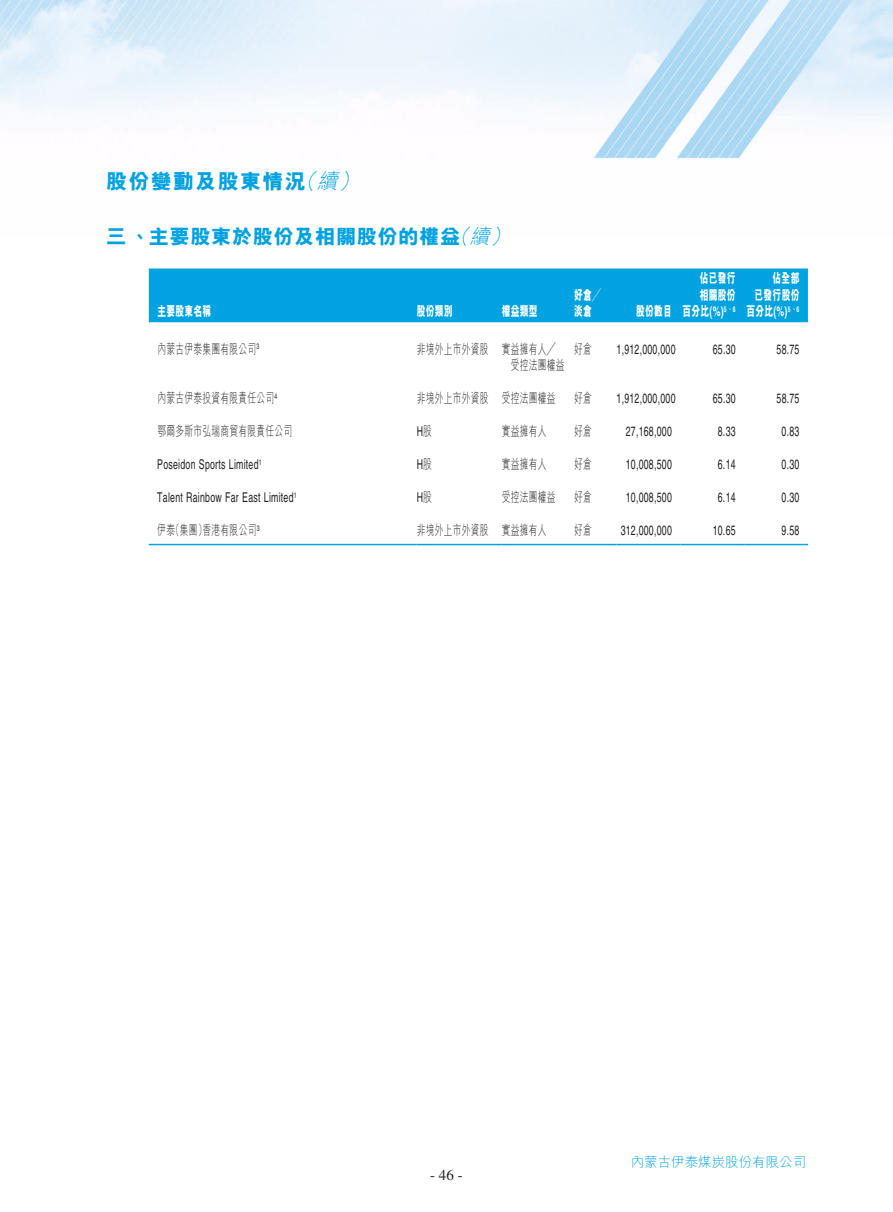
<style>
.page{position:relative;width:893px;height:1212px;background:#fff}
.page>*{position:absolute;margin:0;border:0;box-sizing:border-box;transform-origin:0 0}
.t1{font:800 21px "M Hei HK";letter-spacing:.06em;color:#00a2df}
.t2{font:800 20.25px "M Hei HK";letter-spacing:.025em;color:#00a2df}
.t3{font:15px "Times LT Std";color:#231f20}
.t4{font:13.5px "Helvetica LT Std";letter-spacing:.025em;color:#231f20;scale:.65 1}
.t5{font:300 13.5px/16.5px "M Hei HK";letter-spacing:.025em;color:#231f20;scale:.65 1}
.t6{font:800 13.5px/16.5px "M Hei HK";letter-spacing:.025em;color:#fff;text-align:right;scale:.65 1}
.t7{font:300 13.5px "M Hei HK";color:#00a2df}
.s1{font-weight:300;font-style:italic}
.s2{font-family:"Helvetica LT Std";font-weight:700}
.s3{font-family:"M Hei HK";font-weight:300}
</style>
<div class="page">
<img style="left:0;top:0;width:893px;height:159px">
<div style="left:149px;top:268px;width:659px;height:54px;background:#00a2df"></div>
<hr style="left:149px;top:544px;width:268px;height:1px;background:#00a2df">
<hr style="left:417px;top:544px;width:85px;height:1px;background:#00a2df">
<hr style="left:502px;top:544px;width:72px;height:1px;background:#00a2df">
<hr style="left:574px;top:544px;width:43px;height:1px;background:#00a2df">
<hr style="left:617px;top:544px;width:63px;height:1px;background:#00a2df">
<hr style="left:680px;top:544px;width:64px;height:1px;background:#00a2df">
<hr style="left:744px;top:544px;width:64px;height:1px;background:#00a2df">
<h1 class="t1" style="left:106px;top:167px;width:262px">股份變動及股東情況<span class="s1">（續）</span></h1>
<h2 class="t2" style="left:106px;top:223px;width:412px">三、主要股東於股份及相關股份的權益<span class="s1">（續）</span></h2>
<p class="t6" style="left:157px;top:303px;width:84px">主要股東名稱</p>
<p class="t6" style="left:417px;top:303px;width:57px">股份類別</p>
<p class="t6" style="left:502px;top:303px;width:57px">權益類型</p>
<p class="t6" style="left:574px;top:287px;width:43px;text-align:left">好倉╱淡倉</p>
<p class="t6" style="left:636px;top:303px;width:57px">股份數目</p>
<p class="t6" style="left:682px;top:270px;width:83px">佔已發行<br>相關股份<br>百分比<span class="s2">(%)</span><sup>5</sup><sup>、</sup><sup>6</sup></p>
<p class="t6" style="left:746px;top:270px;width:83px">佔全部<br>已發行股份百分比<span class="s2">(%)</span><sup>5</sup><sup>、</sup><sup>6</sup></p>
<p class="t5" style="left:157px;top:340px;width:158px">內蒙古伊泰集團有限公司<sup>3</sup></p>
<p class="t5" style="left:511px;top:340px;width:84px;text-indent:-94px">非境外上市外資股 實益擁有人╱受控法團權益</p>
<p class="t5" style="left:574px;top:340px;width:29px">好倉</p>
<p class="t4" style="left:617px;top:341px;width:92px">1,912,000,000</p>
<p class="t4" style="left:713px;top:341px;width:37px">65.30</p>
<p class="t4" style="left:776px;top:341px;width:37px">58.75</p>
<p class="t5" style="left:157px;top:389px;width:186px">內蒙古伊泰投資有限責任公司<sup>4</sup></p>
<p class="t5" style="left:417px;top:389px;width:215px">非境外上市外資股 受控法團權益</p>
<p class="t5" style="left:574px;top:389px;width:29px">好倉</p>
<p class="t4" style="left:617px;top:390px;width:92px">1,912,000,000</p>
<p class="t4" style="left:713px;top:390px;width:37px">65.30</p>
<p class="t4" style="left:776px;top:390px;width:37px">58.75</p>
<p class="t5" style="left:157px;top:422px;width:209px">鄂爾多斯市弘瑞商貿有限責任公司</p>
<p class="t4" style="left:417px;top:423px;width:25px">H<span class="s3">股</span></p>
<p class="t5" style="left:502px;top:422px;width:70px">實益擁有人</p>
<p class="t5" style="left:574px;top:422px;width:29px">好倉</p>
<p class="t4" style="left:626px;top:423px;width:72px">27,168,000</p>
<p class="t4" style="left:718px;top:423px;width:29px">8.33</p>
<p class="t4" style="left:782px;top:423px;width:29px">0.83</p>
<p class="t4" style="left:157px;top:456px;width:162px">Poseidon Sports Limited<sup>1</sup></p>
<p class="t4" style="left:417px;top:456px;width:25px">H<span class="s3">股</span></p>
<p class="t5" style="left:502px;top:455px;width:70px">實益擁有人</p>
<p class="t5" style="left:574px;top:455px;width:29px">好倉</p>
<p class="t4" style="left:626px;top:456px;width:72px">10,008,500</p>
<p class="t4" style="left:718px;top:456px;width:29px">6.14</p>
<p class="t4" style="left:782px;top:456px;width:29px">0.30</p>
<p class="t4" style="left:157px;top:489px;width:216px">Talent Rainbow Far East Limited<sup>1</sup></p>
<p class="t4" style="left:417px;top:489px;width:25px">H<span class="s3">股</span></p>
<p class="t5" style="left:502px;top:488px;width:84px">受控法團權益</p>
<p class="t5" style="left:574px;top:488px;width:29px">好倉</p>
<p class="t4" style="left:626px;top:489px;width:72px">10,008,500</p>
<p class="t4" style="left:718px;top:489px;width:29px">6.14</p>
<p class="t4" style="left:782px;top:489px;width:29px">0.30</p>
<p class="t5" style="left:157px;top:521px;width:159px">伊泰（集團）香港有限公司<sup>3</sup></p>
<p class="t5" style="left:417px;top:521px;width:201px">非境外上市外資股 實益擁有人</p>
<p class="t5" style="left:574px;top:521px;width:29px">好倉</p>
<p class="t4" style="left:621px;top:522px;width:80px">312,000,000</p>
<p class="t4" style="left:713px;top:522px;width:37px">10.65</p>
<p class="t4" style="left:782px;top:522px;width:29px">9.58</p>
<p class="t3" style="left:430px;top:1167px;width:34px">- 46 -</p>
<p class="t7" style="left:631px;top:1152px;width:177px">內蒙古伊泰煤炭股份有限公司</p>
</div>
